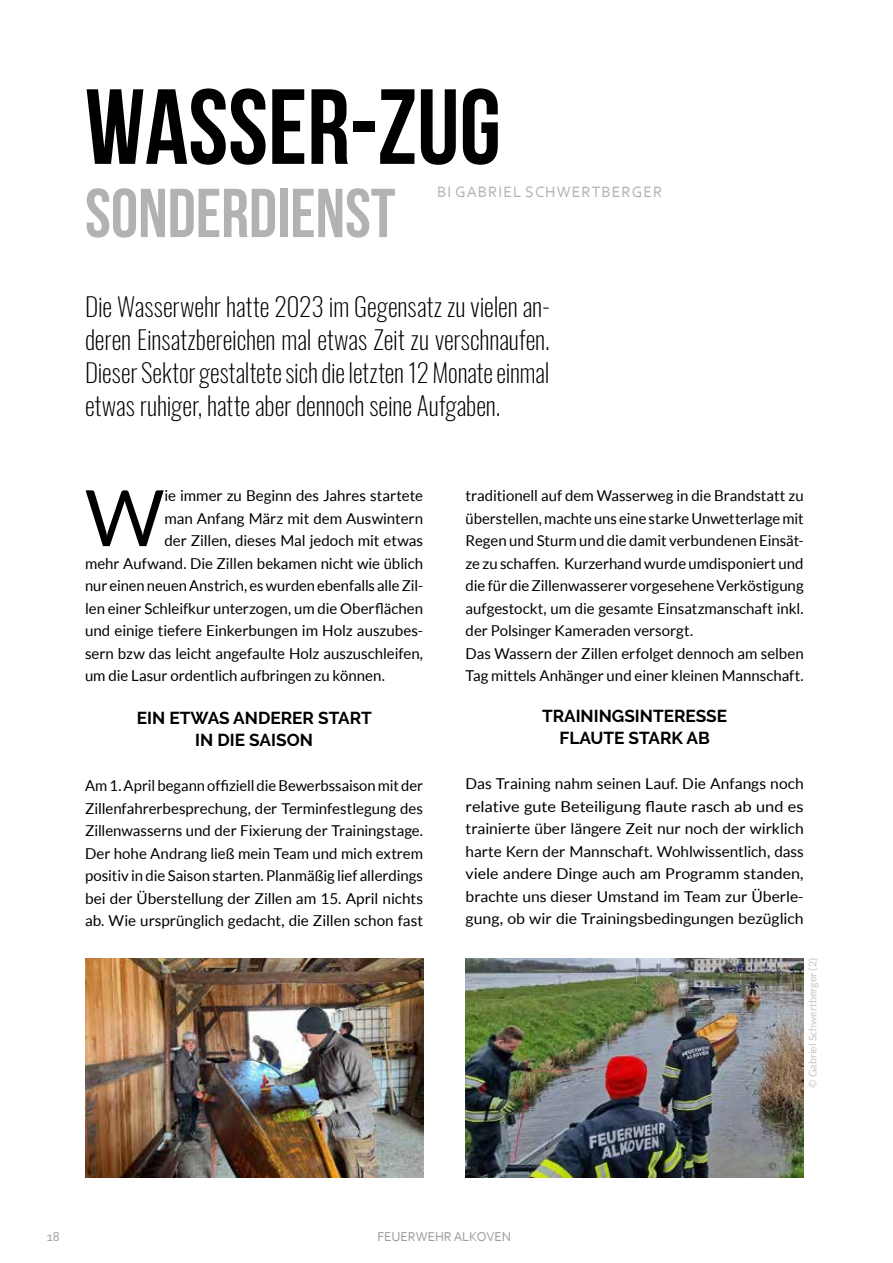
<style>
.page{position:relative;width:893px;height:1263px;background:#fff}
.page>*{position:absolute;margin:0;border:0;box-sizing:border-box;transform-origin:0 0}
.t1{font:700 106.5px "Bebas Neue";color:#000}
.t2{font:77.85px "Lato";color:#000}
.t3{font:700 69px "Bebas Neue";color:#b3b2b2}
.t4{font:200 25.5px/33px "Oswald";letter-spacing:-.005em;color:#000;text-align:justify}
.t5{font:700 17.25px/22.5px "Raleway";color:#000;text-align:center}
.t6{font:15.75px "Corbel";letter-spacing:.065em;color:#b3b2b2}
.t7{font:15px/22.5px "Lato";color:#000;text-align:justify}
.t8{font:15px/22.5px "Lato";color:#000;text-align:justify;scale:1.04 1}
.t9{font:13.5px "Corbel";letter-spacing:-.005em;color:#9d9d9c}
.t10{font:10.5px "Lato";color:#c6c6c6}
</style>
<div class="page">
<img style="left:466px;top:958px;width:338px;height:220px">
<img style="left:85px;top:958px;width:338px;height:220px">
<h1 class="t1" style="left:85px;top:69px;width:417px">WASSER-ZUG</h1>
<h3 class="t3" style="left:85px;top:175px;width:312px">SONDERDIENST</h3>
<p class="t6" style="left:437px;top:182px;width:227px">BI GABRIEL SCHWERTBERGER</p>
<h3 class="t4" style="left:85px;top:290px;width:466px">Die Wasserwehr hatte 2023 im Gegensatz zu vielen an&shy;deren Einsatzbereichen mal etwas Zeit zu verschnaufen.<br>Dieser Sektor gestaltete sich die letzten 12 Monate einmal etwas ruhiger, hatte aber dennoch seine Aufgaben.</h3>
<h2 class="t2" style="left:85px;top:475px;width:81px">W</h2>
<p class="t7" style="left:164px;top:484px;width:260px">ie immer zu Beginn des Jahres startete</p>
<p class="t7" style="left:164px;top:507px;width:260px">man Anfang März mit dem Auswintern</p>
<p class="t7" style="left:164px;top:529px;width:260px">der Zillen, dieses Mal jedoch mit etwas</p>
<p class="t7" style="left:85px;top:552px;width:339px">mehr Aufwand. Die Zillen bekamen nicht wie üblich</p>
<p class="t7" style="left:85px;top:574px;width:340px">nur einen neuen Anstrich, es wurden ebenfalls alle Zil-</p>
<p class="t7" style="left:85px;top:597px;width:340px">len einer Schleifkur unterzogen, um die Oberflächen</p>
<p class="t7" style="left:85px;top:619px;width:340px">und einige tiefere Einkerbungen im Holz auszubes-</p>
<p class="t7" style="left:85px;top:642px;width:340px">sern bzw das leicht angefaulte Holz auszuschleifen,</p>
<p class="t7" style="left:85px;top:664px;width:301px">um die Lasur ordentlich aufbringen zu können.</p>
<p class="t5" style="left:137px;top:707px;width:236px">EIN ETWAS ANDERER START<br>IN DIE SAISON</p>
<p class="t7" style="left:85px;top:775px;width:340px">Am 1. April begann offiziell die Bewerbssaison mit der Zillenfahrerbesprechung, der Terminfestlegung des Zillenwasserns und der Fixierung der Trainingstage.<br>Der hohe Andrang ließ mein Team und mich extrem positiv in die Saison starten. Planmäßig lief allerdings bei der Überstellung der Zillen am 15. April nichts ab. Wie ursprünglich gedacht, die Zillen schon fast</p>
<p class="t7" style="left:466px;top:484px;width:340px;text-align:left">traditionell auf dem Wasserweg in die Brandstatt zu überstellen, machte uns eine starke Unwetterlage mit Regen und Sturm und die damit verbundenen Einsät&shy;ze zu schaffen. Kurzerhand wurde umdisponiert und die für die Zillenwasserer vorgesehene Verköstigung aufgestockt, um die gesamte Einsatzmanschaft inkl. der Polsinger Kameraden versorgt.<br>Das Wassern der Zillen erfolget dennoch am selben Tag mittels Anhänger und einer kleinen Mannschaft.</p>
<p class="t5" style="left:542px;top:704px;width:187px">TRAININGSINTERESSE<br>FLAUTE STARK AB</p>
<p class="t8" style="left:466px;top:772px;width:327px">Das Training nahm seinen Lauf. Die Anfangs noch relative gute Beteiligung flaute rasch ab und es trainierte über längere Zeit nur noch der wirklich harte Kern der Mannschaft. Wohlwissentlich, dass viele andere Dinge auch am Programm standen, brachte uns dieser Umstand im Team zur Überle&shy;gung, ob wir die Trainingsbedingungen bezüglich</p>
<p class="t10" style="left:807px;top:1088px;width:131px;rotate:-90deg">© Gabriel Schwertberger (2)</p>
<p class="t9" style="left:47px;top:1228px;width:14px">18</p>
<p class="t9" style="left:377px;top:1228px;width:135px">FEUERWEHR ALKOVEN</p>
</div>
